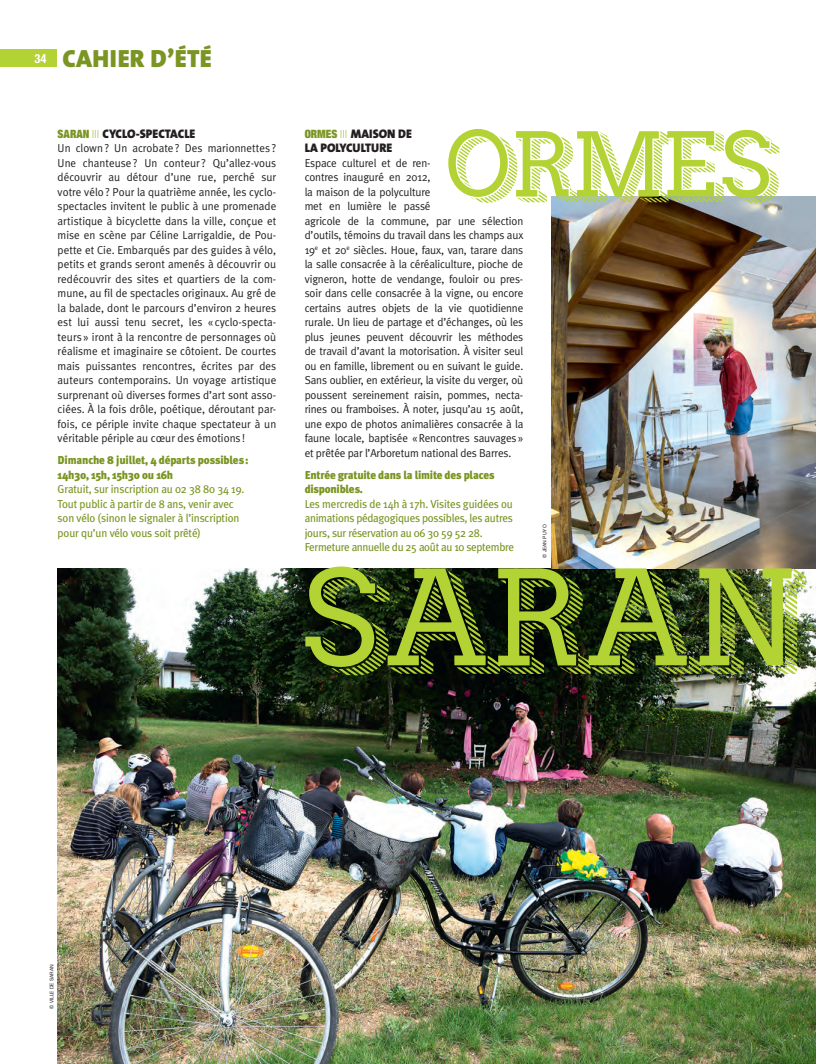
<style>
.page{position:relative;width:816px;height:1064px;background:#fff}
.page>*{position:absolute;margin:0;border:0;box-sizing:border-box;transform-origin:0 0}
.t1{font:900 25px "The Sans B9";letter-spacing:.01em;color:#7a9522}
.t2{font:900 12.5px/14.5px "The Sans B9";color:#231f20}
.t3{font:700 condensed 12.5px "Helvetica Neue";color:#fff}
.t4{font:11.5px/14.5px "Meta Plus Normal";letter-spacing:-.015em;color:#231f20;text-align:justify}
.t5{font:11.5px/14.5px "Meta Plus";letter-spacing:-.015em;color:#7a9522}
.t6{font:900 11.5px/14.5px "Meta Plus";letter-spacing:-.015em;color:#7a9522}
.t7{font:5px "Helvetica Neue";color:#231f20}
.s1{font-family:"Helvetica Neue";font-stretch:expanded;font-size:11.5px;color:#7a9522}
.s2{font-family:"Helvetica Neue";font-weight:100;font-size:11.25px;color:#99a419}
</style>
<div class="page">
<div style="left:0;top:49px;width:56px;height:17px;background:#b3d234"></div>
<img style="left:58px;top:568px;width:757px;height:496px">
<img style="left:552px;top:196px;width:263px;height:373px">
<img style="left:305px;top:566px;width:500px;height:109px">
<svg style="left:448px;top:129px;width:331px;height:74px"></svg>
<p class="t3" style="left:35px;top:51px;width:13px">34</p>
<h1 class="t1" style="left:62px;top:45px;width:151px">CAHIER D’ÉTÉ</h1>
<p class="t2" style="left:58px;top:127px;width:139px"><span class="s1">SARAN</span> <span class="s2">III</span> CYCLO-SPECTACLE</p>
<p class="t4" style="left:58px;top:141px;width:220px">Un clown? Un acrobate? Des marionnettes ?<br>Une chanteuse? Un conteur ? Qu’allez-vous découvrir au détour d’une rue, perché sur votre vélo? Pour la quatrième année, les cyclo&shy;spectacles invitent le public à une promenade artistique à bicyclette dans la ville, conçue et mise en scène par Céline Larrigaldie, de Pou&shy;pette et Cie. Embarqués par des guides à vélo, petits et grands seront amenés à découvrir ou redécouvrir des sites et quartiers de la com&shy;mune, au fil de spectacles originaux. Au gré de la balade, dont le parcours d’environ 2 heures est lui aussi tenu secret, les «cyclo-specta&shy;teurs» iront à la rencontre de personnages où réalisme et imaginaire se côtoient. De courtes mais puissantes rencontres, écrites par des auteurs contemporains. Un voyage artistique surprenant où diverses formes d’art sont asso&shy;ciées. À la fois drôle, poétique, déroutant par&shy;fois, ce périple invite chaque spectateur à un véritable périple au cœur des émotions !</p>
<p class="t6" style="left:58px;top:453px;width:192px">Dimanche 8 juillet, 4 départs possibles:<br>14h30, 15h, 15h30 ou 16h</p>
<p class="t5" style="left:58px;top:482px;width:188px">Gratuit, sur inscription au 02 38 80 34 19.<br>Tout public à partir de 8 ans, venir avec son vélo (sinon le signaler à l’inscription pour qu’un vélo vous soit prêté)</p>
<p class="t2" style="left:304px;top:127px;width:109px"><span class="s1">ORMES</span> <span class="s2">III</span> MAISON DE<br>LA POLYCULTURE</p>
<p class="t4" style="left:304px;top:155px;width:220px;text-align:left">Espace culturel et de ren-<br>contres inauguré en 2012,<br>la maison de la polyculture<br>met en lumière le passé<br>agricole de la commune, par une sélection d’outils, témoins du travail dans les champs aux 19<sup>e</sup> et 20<sup>e</sup> siècles. Houe, faux, van, tarare dans la salle consacrée à la céréaliculture, pioche de vigneron, hotte de vendange, fouloir ou pres&shy;soir dans celle consacrée à la vigne, ou encore certains autres objets de la vie quotidienne rurale. Un lieu de partage et d’échanges, où les plus jeunes peuvent découvrir les méthodes de travail d’avant la motorisation. À visiter seul ou en famille, librement ou en suivant le guide.<br>Sans oublier, en extérieur, la visite du verger, où poussent sereinement raisin, pommes, necta&shy;rines ou framboises. À noter, jusqu’au 15 août, une expo de photos animalières consacrée à la faune locale, baptisée «Rencontres sauvages» et prêtée par l’Arboretum national des Barres.</p>
<p class="t6" style="left:304px;top:467px;width:191px">Entrée gratuite dans la limite des places disponibles.</p>
<p class="t5" style="left:304px;top:496px;width:211px">Les mercredis de 14h à 17h. Visites guidées ou animations pédagogiques possibles, les autres jours, sur réservation au 06 30 59 52 28.<br>Fermeture annuelle du 25 août au 10 septembre</p>
<p class="t7" style="left:541px;top:558px;width:35px;rotate:-90deg">© jean puyo</p>
<p class="t7" style="left:49px;top:1008px;width:46px;rotate:-90deg">© ville de saran</p>
</div>
